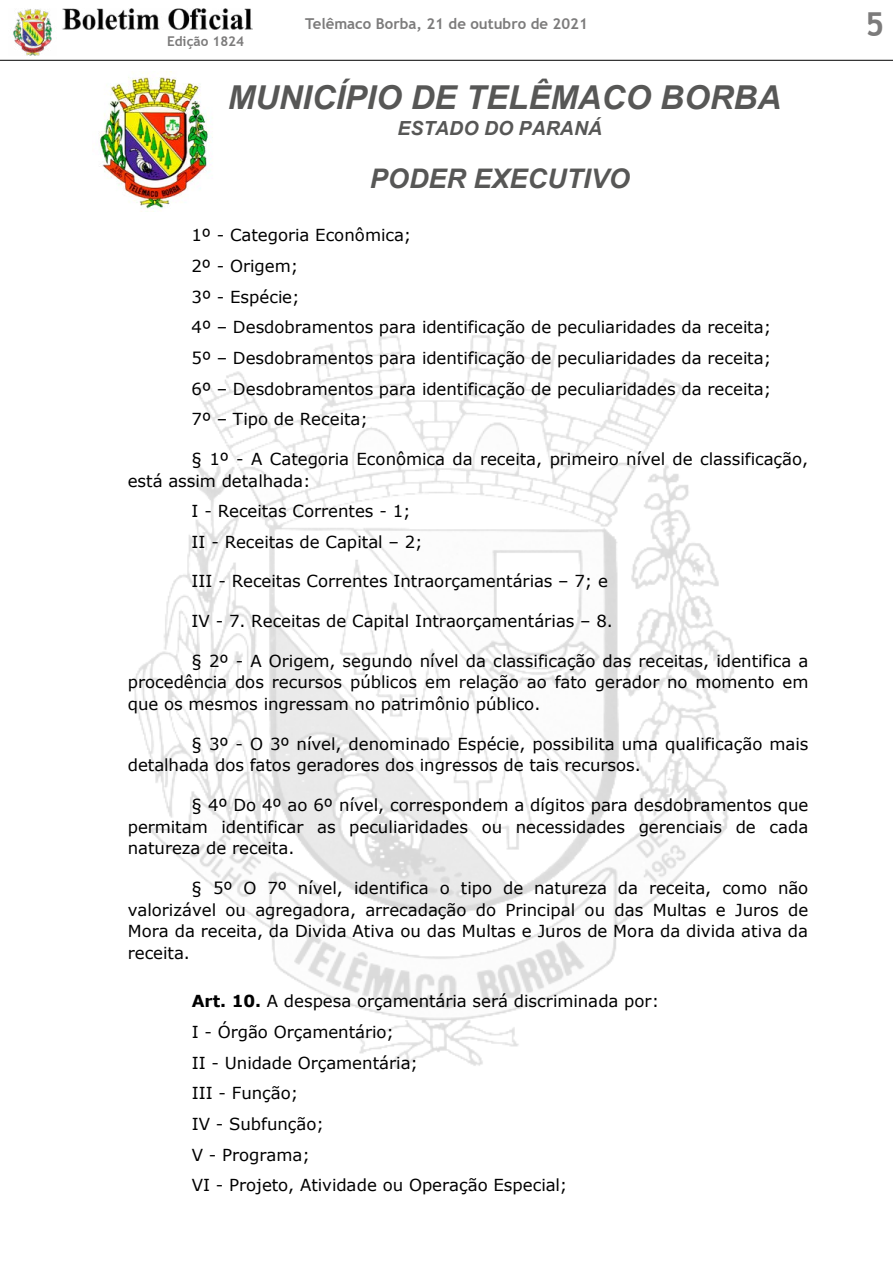
<style>
.page{position:relative;width:893px;height:1263px;background:#fff}
.page>*{position:absolute;margin:0;border:0;box-sizing:border-box;transform-origin:0 0}
.t1{font:italic 700 33px "Arial";color:#575756}
.t2{font:700 33px "Trebuchet MS";color:#7c7b7b}
.t3{font:italic 700 27px "Arial";color:#575756}
.t4{font:italic 700 19.5px "Arial";color:#575756}
.t5{font:16.5px/30.6px "Verdana";letter-spacing:-.005em;color:#000}
.t6{font:700 15px "Trebuchet MS";color:#7c7b7b}
.t7{font:700 13.5px "Trebuchet MS";color:#7c7b7b}
.s1{font-weight:700}
</style>
<div class="page">
<img style="left:13px;top:9px;width:39px;height:47px">
<img style="left:62px;top:8px;width:191px;height:21px">
<hr style="left:0;top:60px;width:893px;height:1px;background:#000">
<img style="left:99px;top:73px;width:114px;height:139px">
<img style="left:133px;top:335px;width:601px;height:734px">
<p class="t6" style="left:305px;top:14px;width:284px">Telêmaco Borba, 21 de outubro de 2021</p>
<h1 class="t2" style="left:865px;top:3px;width:21px">5</h1>
<p class="t7" style="left:167px;top:33px;width:79px">Edição 1824</p>
<h1 class="t1" style="left:228px;top:76px;width:555px">MUNICÍPIO DE TELÊMACO BORBA</h1>
<p class="t4" style="left:397px;top:115px;width:206px">ESTADO DO PARANÁ</p>
<h2 class="t3" style="left:370px;top:160px;width:261px">PODER EXECUTIVO</h2>
<p class="t5" style="left:192px;top:220px;width:581px">1º - Categoria Econômica;<br>2º - Origem;<br>3º - Espécie;<br>4º – Desdobramentos para identificação de peculiaridades da receita; 5º – Desdobramentos para identificação de peculiaridades da receita; 6º – Desdobramentos para identificação de peculiaridades da receita; 7º – Tipo de Receita;</p>
<p class="t5" style="left:128px;top:448px;width:682px;line-height:21.8px;text-indent:64px">§ 1º - A Categoria Econômica da receita, primeiro nível de classificação, está assim detalhada:</p>
<p class="t5" style="left:192px;top:496px;width:233px">I - Receitas Correntes - 1;<br>II - Receitas de Capital – 2;</p>
<p class="t5" style="left:192px;top:566px;width:418px">III - Receitas Correntes Intraorçamentárias – 7; e</p>
<p class="t5" style="left:192px;top:606px;width:423px">IV - 7. Receitas de Capital Intraorçamentárias – 8.</p>
<p class="t5" style="left:128px;top:650px;width:682px;line-height:21.6px;text-align:justify;text-indent:64px">§ 2º - A Origem, segundo nível da classificação das receitas, identifica a procedência dos recursos públicos em relação ao fato gerador no momento em que os mesmos ingressam no patrimônio público.</p>
<p class="t5" style="left:128px;top:733px;width:682px;line-height:21.8px;text-indent:64px">§ 3º - O 3º nível, denominado Espécie, possibilita uma qualificação mais detalhada dos fatos geradores dos ingressos de tais recursos.</p>
<p class="t5" style="left:128px;top:794px;width:682px;line-height:21.6px;text-align:justify;text-indent:64px">§ 4º Do 4º ao 6º nível, correspondem a dígitos para desdobramentos que permitam identificar as peculiaridades ou necessidades gerenciais de cada natureza de receita.</p>
<p class="t5" style="left:128px;top:877px;width:682px;line-height:21.6px;text-align:justify;text-indent:64px">§ 5º O 7º nível, identifica o tipo de natureza da receita, como não valorizável ou agregadora, arrecadação do Principal ou das Multas e Juros de Mora da receita, da Divida Ativa ou das Multas e Juros de Mora da divida ativa da receita.</p>
<p class="t5" style="left:192px;top:986px;width:469px"><span class="s1">Art. 10.</span> A despesa orçamentária será discriminada por:<br>I - Órgão Orçamentário;<br>II - Unidade Orçamentária;<br>III - Função;<br>IV - Subfunção;<br>V - Programa;<br>VI - Projeto, Atividade ou Operação Especial;</p>
</div>
